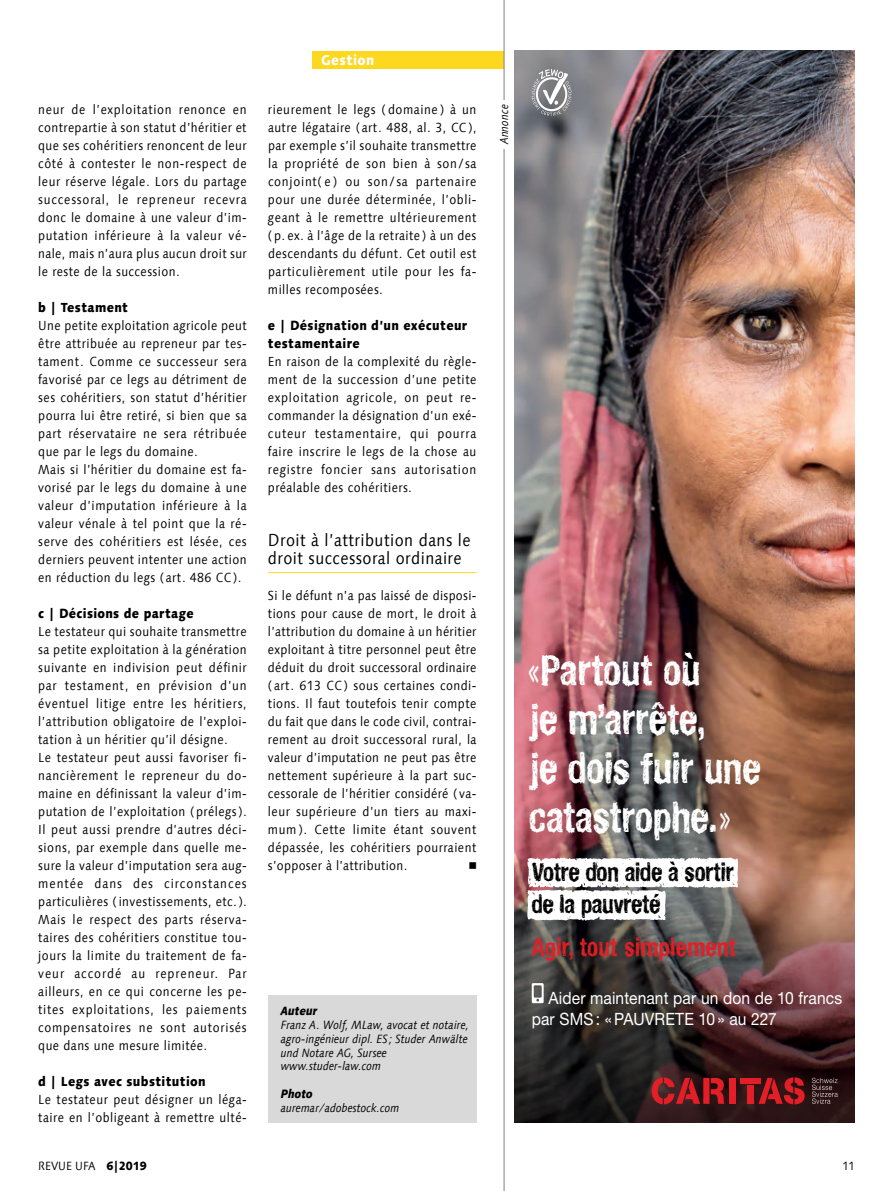
<style>
.page{position:relative;width:893px;height:1191px;background:#fff}
.page>*{position:absolute;margin:0;border:0;box-sizing:border-box;transform-origin:0 0}
.t1{font:41.85px/49.2px "Hand Vetica";letter-spacing:-.005em;color:#fff;scale:.92 1}
.t2{font:25.2px/32.1px "Hand Vetica";letter-spacing:-.01em;color:#000;scale:.92 1}
.t3{font:25.2px "Hand Vetica";letter-spacing:.01em;color:#e31e26;scale:.92 1}
.t4{font:17.25px/18px "Linotype Syntax Com";letter-spacing:.03em;color:#000;scale:.9 1}
.t5{font:16.95px/20.4px "Helvetica Neue LT Std";letter-spacing:.005em;color:#fff;scale:.92 1}
.t6{font:800 14.25px "Linotype Syntax Com";letter-spacing:.025em;color:#fff;scale:.9 1}
.t7{font:13.2px/18px "Linotype Syntax Com";letter-spacing:.04em;color:#000;text-align:justify;scale:.9 1}
.t8{font:800 13.2px/18px "Linotype Syntax Com";letter-spacing:.025em;color:#000;scale:.9 1}
.t9{font:13.2px "Universal Newswith Comm Pi";color:#000}
.t10{font:italic 12px/14px "Linotype Syntax Com";color:#000;scale:.9 1}
.t11{font:12px "Linotype Syntax Com";color:#000;scale:.9 1}
.t12{font:italic 800 12px "Linotype Syntax Com";color:#000;scale:.9 1}
.t13{font:12px "Linotype Syntax Com";color:#000;scale:.88 1}
.t14{font:italic 11.7px "Linotype Syntax Com";letter-spacing:.01em;color:#000;scale:.9 1}
.s1{font-size:28.2px}
.s2{font-weight:800}
</style>
<div class="page">
<div style="left:313px;top:51px;width:191px;height:17px;background:#fed71f"></div>
<div style="left:268px;top:995px;width:208px;height:128px;background:#d9d9d9"></div>
<hr style="left:268px;top:572px;width:208px;height:1px;background:#fed71f">
<hr style="left:504px;top:0;width:1px;height:1191px;background:#808080">
<div style="left:500px;top:100px;width:8px;height:49px;background:#fff"></div>
<img style="left:514px;top:51px;width:341px;height:749px">
<img style="left:514px;top:800px;width:341px;height:323px">
<div style="left:514px;top:51px;width:77px;height:90px;background:#000;opacity:.3"></div>
<svg style="left:531px;top:69px;width:41px;height:47px"></svg>
<svg style="left:812px;top:1077px;width:26px;height:26px"></svg>
<div style="left:730px;top:1077px;width:6px;height:26px;background:#e31e26"></div>
<svg style="left:652px;top:1077px;width:48px;height:27px"></svg>
<div style="left:703px;top:1077px;width:6px;height:26px;background:#e31e26"></div>
<svg style="left:711px;top:1077px;width:14px;height:26px"></svg>
<div style="left:740px;top:1077px;width:21px;height:6px;background:#e31e26"></div>
<div style="left:747px;top:1085px;width:6px;height:18px;background:#e31e26"></div>
<svg style="left:758px;top:1077px;width:47px;height:27px"></svg>
<svg style="left:527px;top:857px;width:211px;height:63px"></svg>
<svg style="left:532px;top:983px;width:12px;height:20px"></svg>
<p class="t7" style="left:38px;top:100px;width:233px">neur de l’exploitation renonce en contrepartie à son statut d’héritier et que ses cohéritiers renoncent de leur côté à contester le non-respect de leur réserve légale. Lors du partage successoral, le repreneur recevra donc le domaine à une valeur d’im&shy;putation inférieure à la valeur vé&shy;nale, mais n’aura plus aucun droit sur le reste de la succession.</p>
<p class="t8" style="left:38px;top:298px;width:101px">b | Testament</p>
<p class="t7" style="left:38px;top:316px;width:233px;text-align:left">Une petite exploitation agricole peut être attribuée au repreneur par tes&shy;tament. Comme ce successeur sera favorisé par ce legs au détriment de ses cohéritiers, son statut d’héritier pourra lui être retiré, si bien que sa part réservataire ne sera rétribuée que par le legs du domaine.<br>Mais si l’héritier du domaine est fa&shy;vorisé par le legs du domaine à une valeur d’imputation inférieure à la valeur vénale à tel point que la ré&shy;serve des cohéritiers est lésée, ces derniers peuvent intenter une action en réduction du legs ( art. 486 CC ).</p>
<p class="t8" style="left:38px;top:604px;width:174px">c | Décisions de partage</p>
<p class="t7" style="left:38px;top:622px;width:233px;text-align:left">Le testateur qui souhaite transmettre sa petite exploitation à la génération suivante en indivision peut définir par testament, en prévision d’un éventuel litige entre les héritiers, l’attribution obligatoire de l’exploi&shy;tation à un héritier qu’il désigne.<br>Le testateur peut aussi favoriser fi&shy;nancièrement le repreneur du do&shy;maine en définissant la valeur d’im&shy;putation de l’exploitation ( prélegs ).<br>Il peut aussi prendre d’autres déci&shy;sions, par exemple dans quelle me&shy;sure la valeur d’imputation sera aug&shy;mentée dans des circonstances particulières ( investissements, etc. ).<br>Mais le respect des parts réserva&shy;taires des cohéritiers constitue tou&shy;jours la limite du traitement de fa&shy;veur accordé au repreneur. Par ailleurs, en ce qui concerne les pe&shy;tites exploitations, les paiements compensatoires ne sont autorisés que dans une mesure limitée.</p>
<p class="t8" style="left:38px;top:1072px;width:187px">d | Legs avec substitution</p>
<p class="t7" style="left:38px;top:1090px;width:233px">Le testateur peut désigner un léga&shy;taire en l’obligeant à remettre ulté-</p>
<p class="t6" style="left:321px;top:51px;width:60px">Gestion</p>
<p class="t7" style="left:268px;top:100px;width:233px">rieurement le legs ( domaine ) à un autre légataire ( art. 488, al. 3, CC ), par exemple s’il souhaite transmettre la propriété de son bien à son/sa conjoint( e ) ou son/sa partenaire pour une durée déterminée, l’obli&shy;geant à le remettre ultérieurement ( p. ex. à l’âge de la retraite ) à un des descendants du défunt. Cet outil est particulièrement utile pour les fa&shy;milles recomposées.</p>
<p class="t8" style="left:268px;top:316px;width:223px">e | Désignation d’un exécuteur testamentaire</p>
<p class="t7" style="left:268px;top:352px;width:233px">En raison de la complexité du règle&shy;ment de la succession d’une petite exploitation agricole, on peut re&shy;commander la désignation d’un exé&shy;cuteur testamentaire, qui pourra faire inscrire le legs de la chose au registre foncier sans autorisation préalable des cohéritiers.</p>
<h3 class="t4" style="left:268px;top:530px;width:227px">Droit à l’attribution dans le droit successoral ordinaire</h3>
<p class="t7" style="left:268px;top:586px;width:233px">Si le défunt n’a pas laissé de disposi&shy;tions pour cause de mort, le droit à l’attribution du domaine à un héritier exploitant à titre personnel peut être déduit du droit successoral ordinaire ( art. 613 CC ) sous certaines condi&shy;tions. Il faut toutefois tenir compte du fait que dans le code civil, contrai&shy;rement au droit successoral rural, la valeur d’imputation ne peut pas être nettement supérieure à la part suc&shy;cessorale de l’héritier considéré ( va&shy;leur supérieure d’un tiers au maxi&shy;mum ). Cette limite étant souvent dépassée, les cohéritiers pourraient s’opposer à l’attribution.</p>
<p class="t9" style="left:469px;top:859px;width:9px">n</p>
<p class="t12" style="left:281px;top:1002px;width:42px">Auteur</p>
<p class="t10" style="left:281px;top:1017px;width:211px">Franz A. Wolf, MLaw, avocat et notaire, agro-ingénieur dipl. ES ; Studer Anwälte und Notare AG, Sursee www.studer-law.com</p>
<p class="t12" style="left:281px;top:1086px;width:37px">Photo</p>
<p class="t10" style="left:281px;top:1101px;width:133px">auremar/adobestock.com</p>
<p class="t14" style="left:497px;top:144px;width:46px;rotate:-90deg">Annonce</p>
<h1 class="t1" style="left:529px;top:644px;width:254px"><span class="s1">«</span>Partout où<br>je m’arrête,<br>je dois fuir une catastrophe. <span class="s1">»</span></h1>
<h2 class="t2" style="left:532px;top:854px;width:221px">Votre don aide à sortir de la pauvreté</h2>
<h2 class="t3" style="left:532px;top:931px;width:224px">Agir, tout simplement</h2>
<p class="t5" style="left:532px;top:987px;width:339px;text-indent:17px">Aider maintenant par un don de 10 francs par SMS: «PAUVRETE 10 » au 227</p>
<p class="t11" style="left:38px;top:1158px;width:122px">REVUE UFA <span class="s2">6|2019</span></p>
<p class="t13" style="left:842px;top:1158px;width:16px">11</p>
</div>
